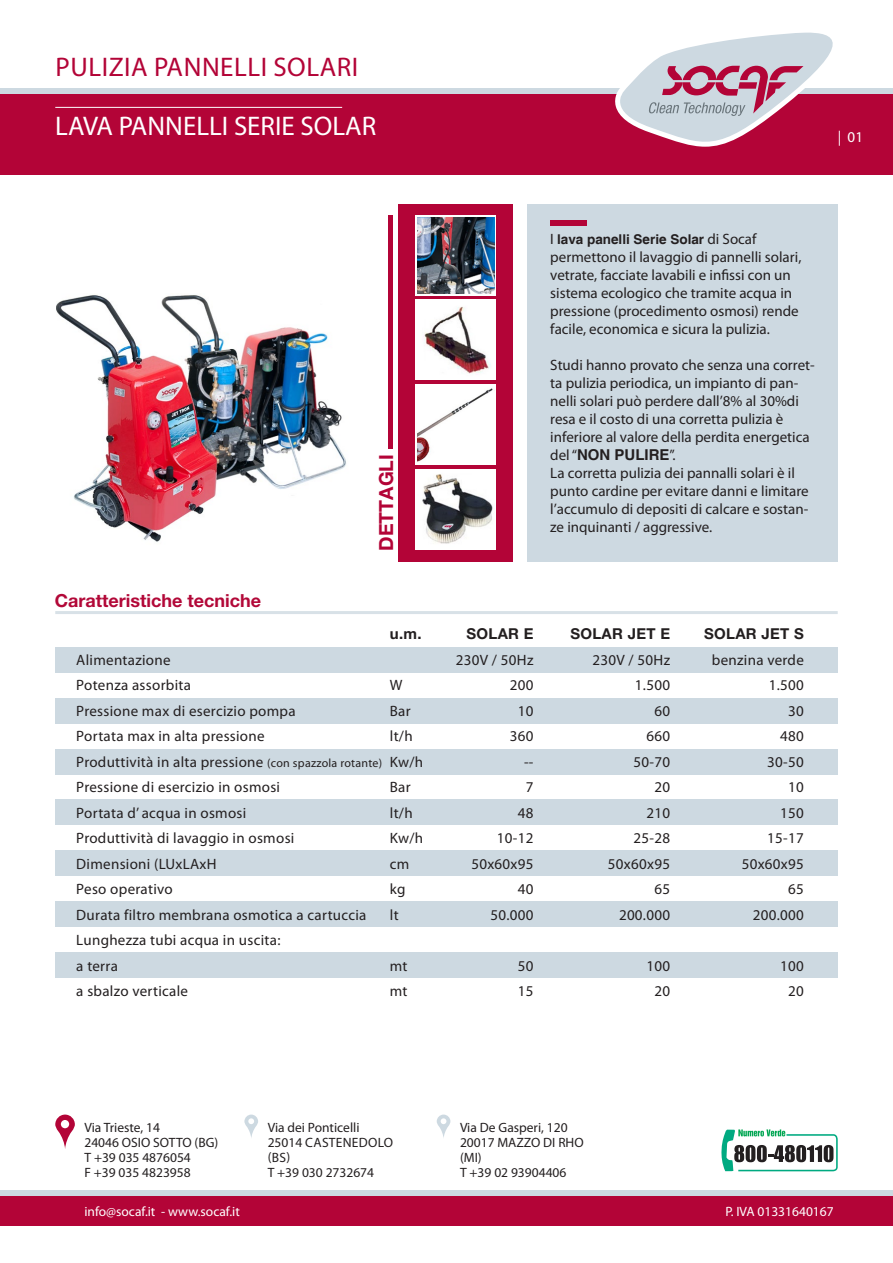
<style>
.page{position:relative;width:893px;height:1263px;background:#fff}
.page>*{position:absolute;margin:0;border:0;box-sizing:border-box;transform-origin:0 0}
.t1{font:27px "Myriad Pro";color:#fff}
.t2{font:27px "Myriad Pro";letter-spacing:.02em;color:#b30437}
.t3{font:700 19.5px "Helvetica Neue";color:#b30437}
.t4{font:700 18px "Helvetica Neue";color:#b20838}
.Piè_di_pagina{font:15px/18px "Myriad Pro";color:#231f20}
.Piè_di_pagina-2{font:15px "Myriad Pro";letter-spacing:.02em;color:#231f20}
.Piè_di_pagina-3{font:700 15px "Helvetica Neue";letter-spacing:.02em;color:#231f20}
.t5{font:15px "Myriad Pro";color:#fff}
.t6{font:13.5px/15px "Myriad Pro";color:#231f20}
.t7{font:13.5px "Myriad Pro";color:#fff}
.t8{font:700 13.5px "Helvetica";color:#231f20}
.t9{font:13.5px/15px "Myriad Pro";letter-spacing:.02em;color:#231f20}
.s1{font-family:"Myriad Pro";font-weight:400;font-size:15px}
.s2{font-family:"Helvetica";font-weight:700}
.s3{font-size:12px}
</style>
<div class="page">
<div style="left:0;top:94px;width:893px;height:80px;background:#b30437"></div>
<div style="left:0;top:1196px;width:893px;height:29px;background:#b30437"></div>
<div style="left:0;top:88px;width:893px;height:6px;background:#cdd9e1"></div>
<div style="left:0;top:1190px;width:893px;height:6px;background:#cdd9e1"></div>
<hr style="left:55px;top:107px;width:287px;height:1px;background:#fff">
<svg style="left:55px;top:1114px;width:20px;height:35px"></svg>
<svg style="left:244px;top:1114px;width:14px;height:24px"></svg>
<svg style="left:437px;top:1114px;width:13px;height:24px"></svg>
<svg style="left:721px;top:1129px;width:117px;height:42px"></svg>
<img style="left:58px;top:295px;width:288px;height:247px">
<div style="left:527px;top:204px;width:311px;height:357px;background:#cdd9e1"></div>
<div style="left:550px;top:220px;width:36px;height:6px;background:#b30437"></div>
<div style="left:398px;top:204px;width:115px;height:357px;background:#b30437"></div>
<hr style="left:388px;top:215px;width:4px;height:234px;background:#b30437">
<svg style="left:415px;top:215px;width:81px;height:81px"></svg>
<div style="left:415px;top:300px;width:81px;height:80px;background:#fff"></div>
<div style="left:415px;top:384px;width:81px;height:81px;background:#fff"></div>
<div style="left:415px;top:469px;width:81px;height:81px;background:#fff"></div>
<img style="left:418px;top:217px;width:76px;height:77px">
<img style="left:423px;top:307px;width:68px;height:67px">
<img style="left:418px;top:388px;width:75px;height:74px">
<img style="left:422px;top:474px;width:71px;height:70px">
<hr style="left:55px;top:611px;width:783px;height:3px;background:#d8e1e7">
<svg style="left:615px;top:32px;width:218px;height:115px"></svg>
<div style="left:55px;top:647px;width:783px;height:26px;background:#cdd9e1"></div>
<div style="left:55px;top:698px;width:783px;height:26px;background:#cdd9e1"></div>
<div style="left:55px;top:749px;width:783px;height:26px;background:#cdd9e1"></div>
<div style="left:55px;top:799px;width:783px;height:26px;background:#cdd9e1"></div>
<div style="left:55px;top:850px;width:783px;height:26px;background:#cdd9e1"></div>
<div style="left:55px;top:901px;width:783px;height:26px;background:#cdd9e1"></div>
<div style="left:55px;top:952px;width:783px;height:26px;background:#cdd9e1"></div>
<p class="t2" style="left:56px;top:50px;width:304px">PULIZIA PANNELLI SOLARI</p>
<p class="t1" style="left:55px;top:109px;width:323px">LAVA PANNELLI SERIE SOLAR</p>
<p class="t5" style="left:838px;top:128px;width:27px">| 01</p>
<p class="t4" style="left:55px;top:590px;width:208px">Caratteristiche tecniche</p>
<p class="t3" style="left:374px;top:551px;width:98px;rotate:-90deg">DETTAGLI</p>
<p class="t8" style="left:550px;top:231px;width:208px"><span class="s1">I</span> lava panelli Serie Solar <span class="s1">di Socaf</span></p>
<p class="Piè_di_pagina" style="left:550px;top:248px;width:253px">permettono il lavaggio di pannelli solari, vetrate, facciate lavabili e infissi con un sistema ecologico che tramite acqua in pressione (procedimento osmosi) rende facile, economica e sicura la pulizia.</p>
<p class="Piè_di_pagina" style="left:550px;top:356px;width:266px">Studi hanno provato che senza una corret&shy;ta pulizia periodica, un impianto di pan&shy;nelli solari può perdere dall’8% al 30%di resa e il costo di una corretta pulizia è inferiore al valore della perdita energetica del “<span class="s2">NON PULIRE</span>”.</p>
<p class="Piè_di_pagina" style="left:550px;top:464px;width:260px">La corretta pulizia dei pannalli solari è il punto cardine per evitare danni e limitare l’accumulo di depositi di calcare e sostan&shy;ze inquinanti / aggressive.</p>
<p class="Piè_di_pagina-3" style="left:390px;top:624px;width:33px">u.m.</p>
<p class="Piè_di_pagina-3" style="left:466px;top:624px;width:69px">SOLAR E</p>
<p class="Piè_di_pagina-3" style="left:570px;top:624px;width:101px">SOLAR JET E</p>
<p class="Piè_di_pagina-3" style="left:704px;top:624px;width:101px">SOLAR JET S</p>
<p class="Piè_di_pagina-2" style="left:76px;top:650px;width:96px">Alimentazione</p>
<p class="Piè_di_pagina-2" style="left:456px;top:650px;width:79px">230V / 50Hz</p>
<p class="Piè_di_pagina-2" style="left:592px;top:650px;width:79px">230V / 50Hz</p>
<p class="Piè_di_pagina-2" style="left:712px;top:650px;width:93px">benzina verde</p>
<p class="Piè_di_pagina-2" style="left:76px;top:676px;width:116px">Potenza assorbita</p>
<p class="Piè_di_pagina" style="left:390px;top:676px;width:14px">W</p>
<p class="Piè_di_pagina" style="left:510px;top:676px;width:25px">200</p>
<p class="Piè_di_pagina" style="left:635px;top:676px;width:37px">1.500</p>
<p class="Piè_di_pagina" style="left:769px;top:676px;width:37px">1.500</p>
<p class="Piè_di_pagina-2" style="left:76px;top:701px;width:221px">Pressione max di esercizio pompa</p>
<p class="Piè_di_pagina" style="left:390px;top:701px;width:22px">Bar</p>
<p class="Piè_di_pagina" style="left:518px;top:701px;width:17px">10</p>
<p class="Piè_di_pagina" style="left:654px;top:701px;width:17px">60</p>
<p class="Piè_di_pagina" style="left:788px;top:701px;width:17px">30</p>
<p class="Piè_di_pagina-2" style="left:76px;top:727px;width:190px">Portata max in alta pressione</p>
<p class="Piè_di_pagina" style="left:390px;top:727px;width:24px">lt/h</p>
<p class="Piè_di_pagina" style="left:510px;top:727px;width:25px">360</p>
<p class="Piè_di_pagina" style="left:646px;top:727px;width:25px">660</p>
<p class="Piè_di_pagina" style="left:780px;top:727px;width:25px">480</p>
<p class="Piè_di_pagina-2" style="left:76px;top:752px;width:348px">Produttività in alta pressione <span class="s3">(con spazzola rotante)</span> Kw/h</p>
<p class="Piè_di_pagina" style="left:524px;top:752px;width:11px">--</p>
<p class="Piè_di_pagina" style="left:633px;top:752px;width:38px">50-70</p>
<p class="Piè_di_pagina" style="left:767px;top:752px;width:38px">30-50</p>
<p class="Piè_di_pagina-2" style="left:76px;top:778px;width:205px">Pressione di esercizio in osmosi</p>
<p class="Piè_di_pagina" style="left:390px;top:778px;width:22px">Bar</p>
<p class="Piè_di_pagina" style="left:526px;top:778px;width:9px">7</p>
<p class="Piè_di_pagina" style="left:654px;top:778px;width:17px">20</p>
<p class="Piè_di_pagina" style="left:788px;top:778px;width:17px">10</p>
<p class="Piè_di_pagina-2" style="left:76px;top:803px;width:172px">Portata d’ acqua in osmosi</p>
<p class="Piè_di_pagina" style="left:390px;top:803px;width:24px">lt/h</p>
<p class="Piè_di_pagina" style="left:518px;top:803px;width:17px">48</p>
<p class="Piè_di_pagina" style="left:646px;top:803px;width:25px">210</p>
<p class="Piè_di_pagina" style="left:780px;top:803px;width:25px">150</p>
<p class="Piè_di_pagina-2" style="left:76px;top:829px;width:220px">Produttività di lavaggio in osmosi</p>
<p class="Piè_di_pagina" style="left:390px;top:829px;width:35px">Kw/h</p>
<p class="Piè_di_pagina" style="left:497px;top:829px;width:38px">10-12</p>
<p class="Piè_di_pagina" style="left:633px;top:829px;width:38px">25-28</p>
<p class="Piè_di_pagina" style="left:767px;top:829px;width:38px">15-17</p>
<p class="Piè_di_pagina-2" style="left:76px;top:854px;width:142px">Dimensioni (LUxLAxH</p>
<p class="Piè_di_pagina" style="left:390px;top:854px;width:21px">cm</p>
<p class="Piè_di_pagina-2" style="left:471px;top:854px;width:64px">50x60x95</p>
<p class="Piè_di_pagina-2" style="left:608px;top:854px;width:64px">50x60x95</p>
<p class="Piè_di_pagina-2" style="left:742px;top:854px;width:64px">50x60x95</p>
<p class="Piè_di_pagina-2" style="left:76px;top:880px;width:98px">Peso operativo</p>
<p class="Piè_di_pagina" style="left:390px;top:880px;width:17px">kg</p>
<p class="Piè_di_pagina" style="left:518px;top:880px;width:17px">40</p>
<p class="Piè_di_pagina" style="left:654px;top:880px;width:17px">65</p>
<p class="Piè_di_pagina" style="left:788px;top:880px;width:17px">65</p>
<p class="Piè_di_pagina-2" style="left:76px;top:905px;width:292px">Durata filtro membrana osmotica a cartuccia</p>
<p class="Piè_di_pagina" style="left:390px;top:905px;width:10px">lt</p>
<p class="Piè_di_pagina" style="left:490px;top:905px;width:45px">50.000</p>
<p class="Piè_di_pagina" style="left:619px;top:905px;width:53px">200.000</p>
<p class="Piè_di_pagina" style="left:753px;top:905px;width:53px">200.000</p>
<p class="Piè_di_pagina-2" style="left:76px;top:931px;width:206px">Lunghezza tubi acqua in uscita:</p>
<p class="Piè_di_pagina" style="left:76px;top:956px;width:43px">a terra</p>
<p class="Piè_di_pagina" style="left:390px;top:956px;width:19px">mt</p>
<p class="Piè_di_pagina" style="left:518px;top:956px;width:17px">50</p>
<p class="Piè_di_pagina" style="left:646px;top:956px;width:25px">100</p>
<p class="Piè_di_pagina" style="left:780px;top:956px;width:25px">100</p>
<p class="Piè_di_pagina-2" style="left:76px;top:982px;width:113px">a sbalzo verticale</p>
<p class="Piè_di_pagina" style="left:390px;top:982px;width:19px">mt</p>
<p class="Piè_di_pagina" style="left:518px;top:982px;width:17px">15</p>
<p class="Piè_di_pagina" style="left:654px;top:982px;width:17px">20</p>
<p class="Piè_di_pagina" style="left:788px;top:982px;width:17px">20</p>
<p class="t6" style="left:84px;top:1120px;width:77px">Via Trieste, 14</p>
<p class="t6" style="left:84px;top:1135px;width:135px">24046 OSIO SOTTO (BG)</p>
<p class="t6" style="left:84px;top:1150px;width:108px">T +39 035 4876054</p>
<p class="t6" style="left:84px;top:1165px;width:108px">F +39 035 4823958</p>
<p class="t6" style="left:268px;top:1120px;width:93px">Via dei Ponticelli</p>
<p class="t9" style="left:268px;top:1135px;width:127px">25014 CASTENEDOLO (BS)</p>
<p class="t6" style="left:268px;top:1165px;width:108px">T +39 030 2732674</p>
<p class="t6" style="left:460px;top:1120px;width:109px">Via De Gasperi, 120</p>
<p class="t6" style="left:460px;top:1135px;width:125px">20017 MAZZO DI RHO (MI)</p>
<p class="t6" style="left:460px;top:1165px;width:108px">T +39 02 93904406</p>
<p class="t7" style="left:84px;top:1202px;width:157px">info@socaf.it - www.socaf.it</p>
<p class="t7" style="left:725px;top:1202px;width:110px">P. IVA 01331640167</p>
</div>
